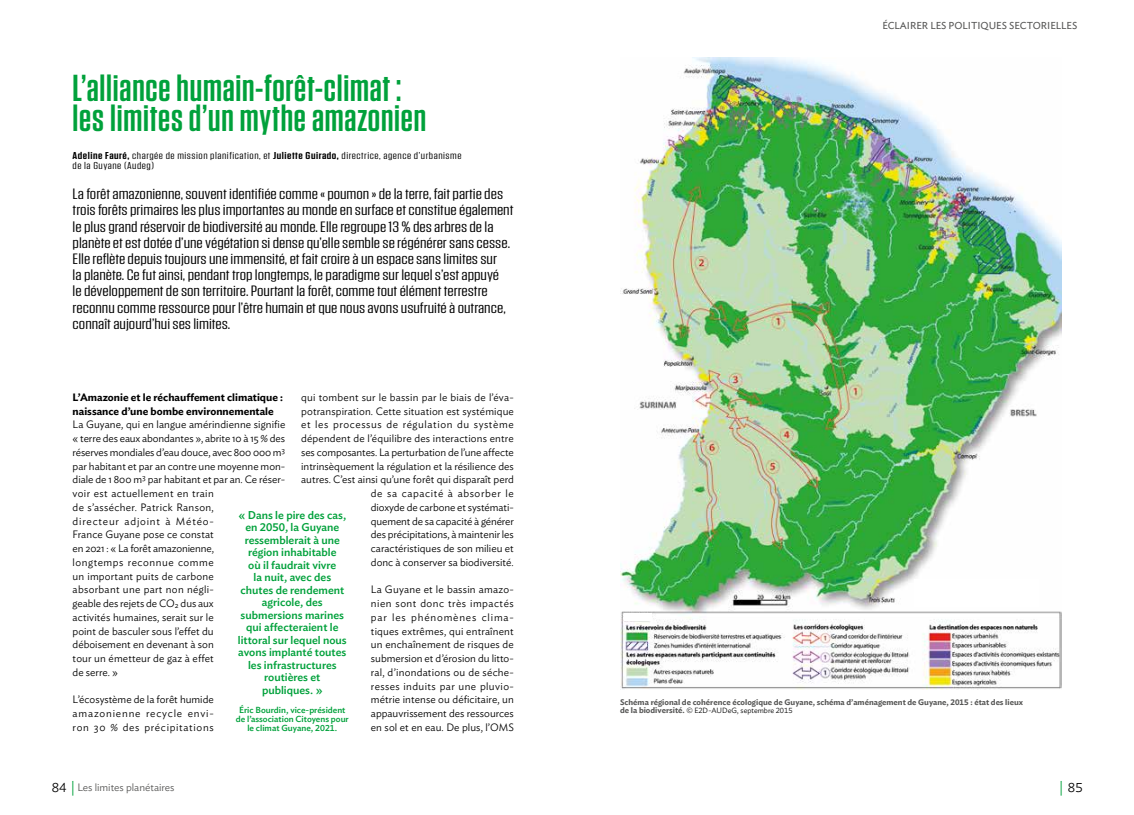
<style>
.page{position:relative;width:1134px;height:815px;background:#fff}
.page>*{position:absolute;margin:0;border:0;box-sizing:border-box;transform-origin:0 0}
.t1{font:600 37.5px/30px "Tungsten Narrow";letter-spacing:.02em;color:#00a13b;scale:1.1 1}
.t2{font:15px/16.2px "Tungsten";color:#000;scale:1.3 1}
.t3{font:300 13.12px "Ideal Sans";color:#000}
.t4{font:500 11.25px/12.5px "Ideal Sans";color:#00a13b;text-align:center}
.t5{font:300 10.62px/13.8px "Ideal Sans";color:#000;text-align:justify}
.t6{font:600 10.62px/13.8px "Ideal Sans";color:#000}
.t7{font:300 10.62px "Ideal Sans";color:#575756}
.t8{font:10px/10px "Tungsten";letter-spacing:.04em;color:#000;scale:1.3 1}
.t9{font:10px "Ideal Sans";color:#575756}
.t10{font:500 8.75px/8.8px "Ideal Sans";color:#00a13b;text-align:center}
.t11{font:600 8.12px "Ideal Sans";color:#575756}
.t12{font:300 7.5px "Ideal Sans";color:#000}
.s1{font-weight:600}
.s2{font-weight:600;font-size:8.12px;color:#575756}
.s3{font-size:13.12px;color:#000}
.s4{font-size:15px;color:#00a13b}
</style>
<div class="page">
<img style="left:620px;top:57px;width:441px;height:632px">
<div style="left:914px;top:580px;width:124px;height:27px;background:#fff"></div>
<div style="left:624px;top:613px;width:27px;height:8px;background:#fff"></div>
<h1 class="t1" style="left:73px;top:74px;width:323px">L’alliance humain-forêt-climat : les limites d’un mythe amazonien</h1>
<p class="t8" style="left:73px;top:150px;width:301px"><span class="s1">Adeline Fauré,</span> chargée de mission planification, et <span class="s1">Juliette Guirado,</span> directrice, agence d’urbanisme de la Guyane (Audeg)</p>
<p class="t2" style="left:73px;top:186px;width:341px">La forêt amazonienne, souvent identifiée comme « poumon » de la terre, fait partie des trois forêts primaires les plus importantes au monde en surface et constitue également le plus grand réservoir de biodiversité au monde. Elle regroupe 13 % des arbres de la planète et est dotée d’une végétation si dense qu’elle semble se régénérer sans cesse.<br>Elle reflète depuis toujours une immensité, et fait croire à un espace sans limites sur<br>la planète. Ce fut ainsi, pendant trop longtemps, le paradigme sur lequel s’est appuyé<br>le développement de son territoire. Pourtant la forêt, comme tout élément terrestre reconnu comme ressource pour l’être humain et que nous avons usufruité à outrance, connaît aujourd’hui ses limites.</p>
<p class="t6" style="left:73px;top:389px;width:212px">L’Amazonie et le réchauffement climatique : naissance d’une bombe environnementale</p>
<p class="t5" style="left:73px;top:417px;width:214px;text-align:left">La Guyane, qui en langue amérindienne signifie « terre des eaux abondantes », abrite 10 à 15 % des réserves mondiales d’eau douce, avec 800 000 m<sup>3 </sup>par habitant et par an contre une moyenne mon&shy;diale de 1 800 m<sup>3</sup> par habitant et par an. Ce réser&shy;voir est actuellement en train<br>de s’assécher. Patrick Ranson,<br>directeur adjoint à Météo-<br>France Guyane pose ce constat<br>en 2021 : « La forêt amazonienne,<br>longtemps reconnue comme<br>un important puits de carbone<br>absorbant une part non négli-<br>geable des rejets de CO<sub>2</sub> dus aux<br>activités humaines, serait sur le<br>point de basculer sous l’effet du<br>déboisement en devenant à son<br>tour un émetteur de gaz à effet<br>de serre. »</p>
<p class="t5" style="left:73px;top:692px;width:143px">L’écosystème de la forêt humide amazonienne recycle envi&shy;ron 30 % des précipitations</p>
<p class="t5" style="left:301px;top:389px;width:214px;text-align:right">qui tombent sur le bassin par le biais de l’éva&shy;potranspiration. Cette situation est systémique et les processus de régulation du système dépendent de l’équilibre des interactions entre ses composantes. La perturbation de l’une affecte intrinsèquement la régulation et la résilience des autres. C’est ainsi qu’une forêt qui disparaît perd de sa capacité à absorber le<br>dioxyde de carbone et systémati-<br>quement de sa capacité à générer<br>des précipitations, à maintenir les caractéristiques de son milieu et<br>donc à conserver sa biodiversité.</p>
<p class="t5" style="left:371px;top:582px;width:144px">La Guyane et le bassin amazo&shy;nien sont donc très impactés par les phénomènes clima&shy;tiques extrêmes, qui entraînent un enchaînement de risques de submersion et d’érosion du litto&shy;ral, d’inondations ou de séche&shy;resses induits par une pluvio&shy;métrie intense ou déficitaire, un appauvrissement des ressources en sol et en eau. De plus, l’OMS</p>
<p class="t4" style="left:238px;top:508px;width:110px">« Dans le pire des cas, en 2050, la Guyane ressemblerait à une région inhabitable<br>où il faudrait vivre<br>la nuit, avec des chutes de rendement agricole, des submersions marines qui affecteraient le littoral sur lequel nous avons implanté toutes les infrastructures routières et publiques. »</p>
<p class="t10" style="left:236px;top:705px;width:114px">Éric Bourdin, vice-président de l’association Citoyens pour le climat Guyane, 2021.</p>
<p class="t9" style="left:882px;top:18px;width:196px">ÉCLAIRER LES POLITIQUES SECTORIELLES</p>
<p class="t11" style="left:620px;top:695px;width:404px">Schéma régional de cohérence écologique de Guyane, schéma d’aménagement de Guyane, 2015 : état des lieux</p>
<p class="t12" style="left:620px;top:705px;width:174px"><span class="s2">de la biodiversité.</span> © E2D-AUDeG, septembre 2015</p>
<p class="t7" style="left:52px;top:779px;width:124px"><span class="s3">84</span> <span class="s4">|</span> Les limites planétaires</p>
<p class="t3" style="left:1059px;top:777px;width:25px"><span class="s4">|</span> 85</p>
</div>
